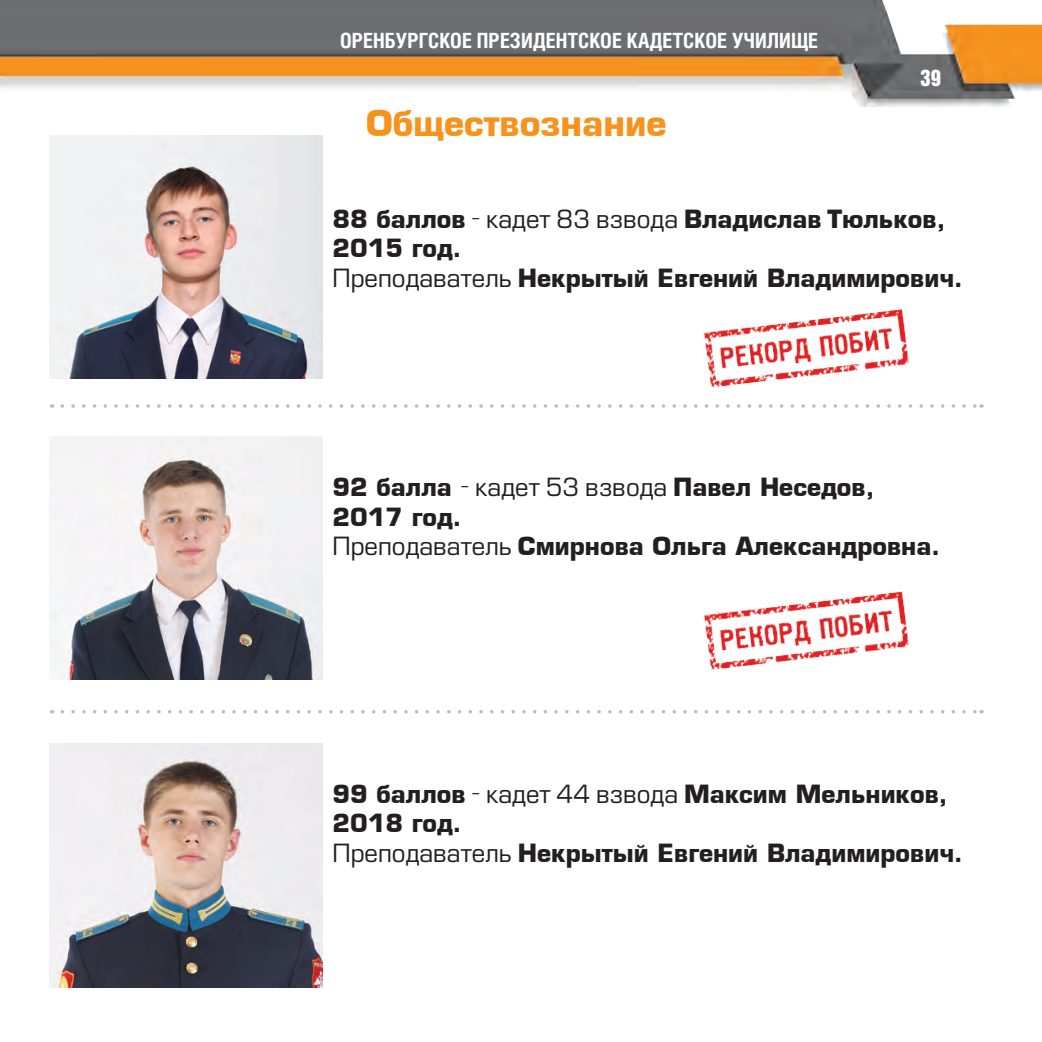
<style>
.page{position:relative;width:1042px;height:1042px;background:#fff}
.page>*{position:absolute;margin:0;border:0;box-sizing:border-box;transform-origin:0 0}
.t1{font:700 35px "Europe";color:#f7931d}
.t2{font:700 24.5px/29.4px "Europe";color:#231f20}
.t3{font:22.75px "Bastion Kontrast";color:#fff}
.t4{font:700 21px "Helios Cond";color:#fff}
.s1{font-weight:400}
</style>
<div class="page">
<img style="left:0;top:0;width:1042px;height:106px">
<svg style="left:62px;top:404px;width:920px;height:4px"></svg>
<svg style="left:62px;top:710px;width:920px;height:3px"></svg>
<img style="left:50px;top:135px;width:273px;height:244px">
<img style="left:50px;top:436px;width:273px;height:243px">
<img style="left:49px;top:744px;width:273px;height:243px">
<img style="left:703px;top:309px;width:206px;height:79px">
<img style="left:703px;top:591px;width:206px;height:79px">
<p class="t4" style="left:340px;top:28px;width:480px">ОРЕНБУРГСКОЕ ПРЕЗИДЕНТСКОЕ КАДЕТСКОЕ УЧИЛИЩЕ</p>
<h1 class="t1" style="left:366px;top:102px;width:302px">Обществознание</h1>
<p class="t3" style="left:920px;top:66px;width:22px">39</p>
<p class="t2" style="left:332px;top:204px;width:632px">88 баллов <span class="s1">- кадет 83 взвода</span> Владислав Тюльков,<br>2015 год.<br><span class="s1">Преподаватель</span> Некрытый Евгений Владимирович.</p>
<p class="t2" style="left:332px;top:473px;width:609px">92 балла <span class="s1">- кадет 53 взвода</span> Павел Неседов,<br>2017 год.<br><span class="s1">Преподаватель</span> Смирнова Ольга Александровна.</p>
<p class="t2" style="left:332px;top:779px;width:632px">99 баллов <span class="s1">- кадет 44 взвода</span> Максим Мельников,<br>2018 год.<br><span class="s1">Преподаватель</span> Некрытый Евгений Владимирович.</p>
</div>
